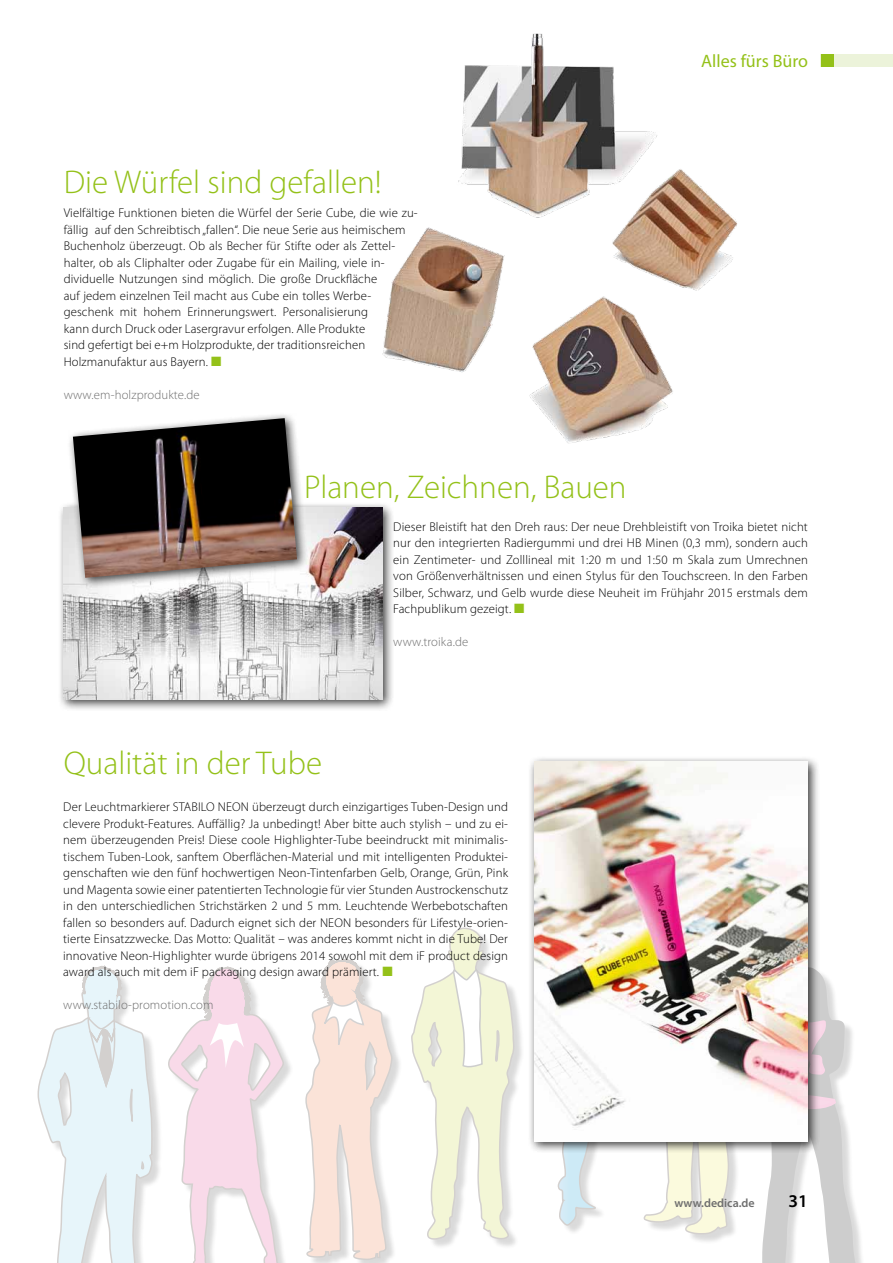
<style>
.page{position:relative;width:893px;height:1263px;background:#fff}
.page>*{position:absolute;margin:0;border:0;box-sizing:border-box;transform-origin:0 0}
.t1{font:300 33px "Myriad Pro";color:#94c119}
.t2{font:18px "Myriad Pro";color:#94c119}
.t3{font:600 18px "Myriad Pro";color:#000}
.t4{font:300 12.75px/16.5px "Myriad Pro";letter-spacing:.01em;color:#000;text-align:justify}
.t5{font:300 12.75px "Myriad Pro";letter-spacing:.01em;color:#6e6e6e}
.t6{font:600 12px "Myriad Pro";color:#6e6e6e}
.s1{color:#94c119}
</style>
<div class="page">
<svg style="left:168px;top:967px;width:117px;height:296px"></svg>
<svg style="left:37px;top:965px;width:118px;height:298px"></svg>
<svg style="left:305px;top:959px;width:87px;height:301px"></svg>
<svg style="left:411px;top:927px;width:103px;height:313px"></svg>
<svg style="left:557px;top:1153px;width:45px;height:73px"></svg>
<svg style="left:762px;top:973px;width:94px;height:290px"></svg>
<svg style="left:643px;top:1153px;width:89px;height:81px"></svg>
<div style="left:821px;top:54px;width:72px;height:13px;background:#ecf3da"></div>
<div style="left:821px;top:54px;width:12px;height:13px;background:#94c119"></div>
<img style="left:382px;top:33px;width:355px;height:411px">
<div style="left:57px;top:501px;width:337px;height:210px;background:#000;opacity:.75"></div>
<img style="left:63px;top:508px;width:319px;height:191px">
<div style="left:66px;top:412px;width:242px;height:176px;background:#000;opacity:.75"></div>
<img style="left:73px;top:418px;width:224px;height:160px">
<div style="left:527px;top:755px;width:293px;height:398px;background:#000;opacity:.75"></div>
<img style="left:534px;top:762px;width:274px;height:379px">
<h1 class="t1" style="left:64px;top:162px;width:319px">Die Würfel sind gefallen!</h1>
<p class="t4" style="left:64px;top:204px;width:356px;text-align:left">Vielfältige Funktionen bieten die Würfel der Serie Cube, die wie zu&shy;fällig auf den Schreibtisch„fallen“. Die neue Serie aus heimischem Buchenholz überzeugt. Ob als Becher für Stifte oder als Zettel&shy;halter, ob als Cliphalter oder Zugabe für ein Mailing, viele in&shy;dividuelle Nutzungen sind möglich. Die große Druckfläche<br>auf jedem einzelnen Teil macht aus Cube ein tolles Werbe&shy;geschenk mit hohem Erinnerungswert. Personalisierung<br>kann durch Druck oder Lasergravur erfolgen. Alle Produkte<br>sind gefertigt bei e+m Holzprodukte, der traditionsreichen Holzmanufaktur aus Bayern. <span class="s1">■</span></p>
<p class="t5" style="left:64px;top:387px;width:137px">www.em-holzprodukte.de</p>
<h1 class="t1" style="left:304px;top:467px;width:324px">Planen, Zeichnen, Bauen</h1>
<h2 class="t2" style="left:701px;top:50px;width:108px">Alles fürs Büro</h2>
<h1 class="t1" style="left:64px;top:743px;width:260px">Qualität in der Tube</h1>
<p class="t4" style="left:393px;top:518px;width:416px">Dieser Bleistift hat den Dreh raus: Der neue Drehbleistift von Troika bietet nicht nur den integrierten Radiergummi und drei HB Minen (0,3 mm), sondern auch ein Zentimeter- und Zolllineal mit 1:20 m und 1:50 m Skala zum Umrechnen von Größenverhältnissen und einen Stylus für den Touchscreen. In den Farben Silber, Schwarz, und Gelb wurde diese Neuheit im Frühjahr 2015 erstmals dem Fachpublikum gezeigt. <span class="s1">■</span></p>
<p class="t5" style="left:393px;top:634px;width:76px">www.troika.de</p>
<p class="t4" style="left:63px;top:798px;width:446px">Der Leuchtmarkierer STABILO NEON überzeugt durch einzigartiges Tuben-Design und clevere Produkt-Features. Auffällig? Ja unbedingt! Aber bitte auch stylish – und zu ei&shy;nem überzeugenden Preis! Diese coole Highlighter-Tube beeindruckt mit minimalis&shy;tischem Tuben-Look, sanftem Oberflächen-Material und mit intelligenten Produktei&shy;genschaften wie den fünf hochwertigen Neon-Tintenfarben Gelb, Orange, Grün, Pink und Magenta sowie einer patentierten Technologie für vier Stunden Austrockenschutz in den unterschiedlichen Strichstärken 2 und 5 mm. Leuchtende Werbebotschaften fallen so besonders auf. Dadurch eignet sich der NEON besonders für Lifestyle-orien&shy;tierte Einsatzzwecke. Das Motto: Qualität – was anderes kommt nicht in die Tube! Der innovative Neon-Highlighter wurde übrigens 2014 sowohl mit dem iF product design award als auch mit dem iF packaging design award prämiert. <span class="s1">■</span></p>
<p class="t5" style="left:63px;top:997px;width:152px">www.stabilo-promotion.com</p>
<p class="t6" style="left:674px;top:1195px;width:82px">www.dedica.de</p>
<h2 class="t3" style="left:789px;top:1190px;width:21px">31</h2>
</div>
